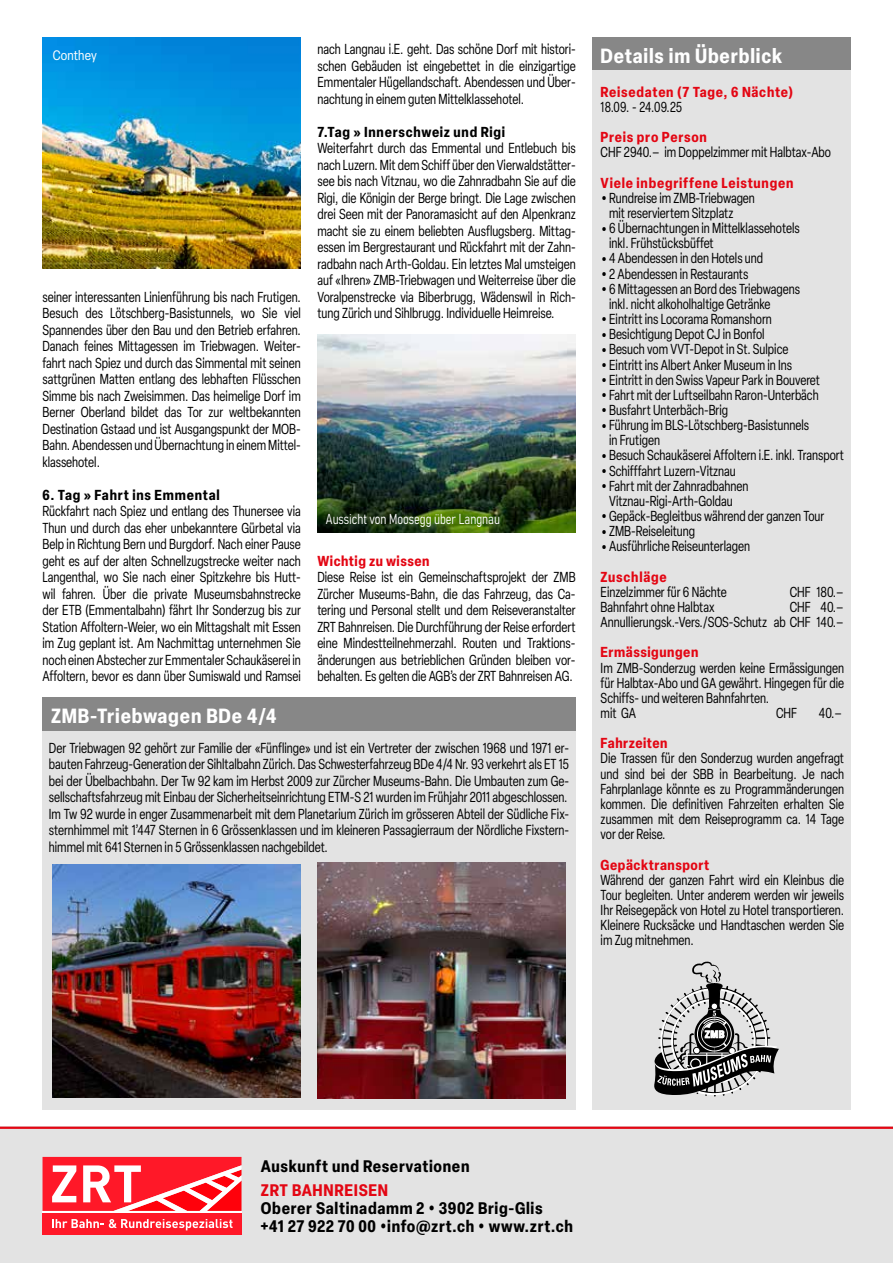
<style>
.page{position:relative;width:893px;height:1263px;background:#fff}
.page>*{position:absolute;margin:0;border:0;box-sizing:border-box;transform-origin:0 0}
.t1{font:700 condensed 20.25px "Elza";letter-spacing:.04em;color:#fff}
.t2{font:700 condensed 16.5px/18px "Elza";letter-spacing:.04em;color:#000}
.t3{font:700 condensed 16.5px "Elza";letter-spacing:.04em;color:#e30613}
.t4{font:condensed 14.25px/16.5px "Elza";color:#000;text-align:justify;scale:.9 1}
.t5{font:700 condensed 14.25px "Elza";letter-spacing:.045em;color:#e30613}
.t6{font:700 condensed 14.25px "Elza";letter-spacing:.05em;color:#000}
.t7{font:14.25px "Bahnschrift";color:#fff;scale:.87 1}
.t8{font:condensed 14.25px "Elza";color:#000;scale:.87 1}
.t9{font:condensed 13.5px "Elza";letter-spacing:.01em;color:#fff}
</style>
<div class="page">
<div style="left:592px;top:37px;width:258px;height:33px;background:#878787"></div>
<div style="left:0;top:1127px;width:893px;height:136px;background:#e3e3e3"></div>
<div style="left:43px;top:1212px;width:199px;height:23px;background:#ff1828"></div>
<hr style="left:43px;top:1211px;width:199px;height:1px;background:#fff">
<svg style="left:52px;top:1219px;width:181px;height:11px"></svg>
<svg style="left:43px;top:1157px;width:199px;height:54px;background:#fe505b"></svg>
<hr style="left:0;top:1126px;width:893px;height:3px;background:#e30613">
<div style="left:43px;top:730px;width:533px;height:380px;background:#e3e3e3"></div>
<div style="left:43px;top:697px;width:533px;height:33px;background:#878787"></div>
<div style="left:592px;top:70px;width:258px;height:1040px;background:#e3e3e3"></div>
<img style="left:317px;top:863px;width:248px;height:235px">
<svg style="left:654px;top:961px;width:125px;height:135px"></svg>
<img style="left:52px;top:864px;width:249px;height:233px">
<img style="left:317px;top:334px;width:259px;height:198px">
<img style="left:43px;top:37px;width:258px;height:231px">
<p class="t9" style="left:53px;top:47px;width:46px">Conthey</p>
<p class="t4" style="left:43px;top:288px;width:289px">seiner interessanten Linienführung bis nach Frutigen.<br>Besuch des Lötschberg-Basistunnels, wo Sie viel Spannendes über den Bau und den Betrieb erfahren.<br>Danach feines Mittagessen im Triebwagen. Weiter&shy;fahrt nach Spiez und durch das Simmental mit seinen sattgrünen Matten entlang des lebhaften Flüsschen Simme bis nach Zweisimmen. Das heimelige Dorf im Berner Oberland bildet das Tor zur weltbekannten Destination Gstaad und ist Ausgangspunkt der MOB-Bahn. Abendessen und Übernachtung in einem Mittel&shy;klassehotel.</p>
<p class="t6" style="left:43px;top:484px;width:179px">6. Tag » Fahrt ins Emmental</p>
<p class="t4" style="left:43px;top:502px;width:289px">Rückfahrt nach Spiez und entlang des Thunersee via Thun und durch das eher unbekanntere Gürbetal via Belp in Richtung Bern und Burgdorf. Nach einer Pause geht es auf der alten Schnellzugstrecke weiter nach Langenthal, wo Sie nach einer Spitzkehre bis Hutt&shy;wil fahren. Über die private Museumsbahnstrecke der ETB (Emmentalbahn) fährt Ihr Sonderzug bis zur Station Affoltern-Weier, wo ein Mittagshalt mit Essen im Zug geplant ist. Am Nachmittag unternehmen Sie noch einen Abstecher zur Emmentaler Schaukäserei in Affoltern, bevor es dann über Sumiswald und Ramsei</p>
<h1 class="t1" style="left:51px;top:701px;width:227px">ZMB-Triebwagen BDe 4/4</h1>
<p class="t4" style="left:317px;top:40px;width:289px">nach Langnau i.E. geht. Das schöne Dorf mit histori&shy;schen Gebäuden ist eingebettet in die einzigartige Emmentaler Hügellandschaft. Abendessen und Über&shy;nachtung in einem guten Mittelklassehotel.</p>
<p class="t6" style="left:317px;top:121px;width:189px">7.Tag » Innerschweiz und Rigi</p>
<p class="t4" style="left:317px;top:139px;width:289px">Weiterfahrt durch das Emmental und Entlebuch bis nach Luzern. Mit dem Schiff über den Vierwaldstätter&shy;see bis nach Vitznau, wo die Zahnradbahn Sie auf die Rigi, die Königin der Berge bringt. Die Lage zwischen drei Seen mit der Panoramasicht auf den Alpenkranz macht sie zu einem beliebten Ausflugsberg. Mittag&shy;essen im Bergrestaurant und Rückfahrt mit der Zahn&shy;radbahn nach Arth-Goldau. Ein letztes Mal umsteigen auf «Ihren» ZMB-Triebwagen und Weiterreise über die Voralpenstrecke via Biberbrugg, Wädenswil in Rich&shy;tung Zürich und Sihlbrugg. Individuelle Heimreise.</p>
<p class="t7" style="left:326px;top:508px;width:202px">Aussicht von Moosegg über Langnau</p>
<p class="t5" style="left:317px;top:550px;width:114px">Wichtig zu wissen</p>
<p class="t4" style="left:317px;top:568px;width:289px">Diese Reise ist ein Gemeinschaftsprojekt der ZMB Zürcher Museums-Bahn, die das Fahrzeug, das Ca&shy;tering und Personal stellt und dem Reiseveranstalter ZRT Bahnreisen. Die Durchführung der Reise erfordert eine Mindestteilnehmerzahl. Routen und Traktions&shy;änderungen aus betrieblichen Gründen bleiben vor&shy;behalten. Es gelten die AGB’s der ZRT Bahnreisen AG.</p>
<p class="t4" style="left:49px;top:739px;width:580px">Der Triebwagen 92 gehört zur Familie der «Fünflinge» und ist ein Vertreter der zwischen 1968 und 1971 er&shy;bauten Fahrzeug-Generation der Sihltalbahn Zürich. Das Schwesterfahrzeug BDe 4/4 Nr. 93 verkehrt als ET 15 bei der Übelbachbahn. Der Tw 92 kam im Herbst 2009 zur Zürcher Museums-Bahn. Die Umbauten zum Ge&shy;sellschaftsfahrzeug mit Einbau der Sicherheitseinrichtung ETM-S 21 wurden im Frühjahr 2011 abgeschlossen.<br>Im Tw 92 wurde in enger Zusammenarbeit mit dem Planetarium Zürich im grösseren Abteil der Südliche Fix&shy;sternhimmel mit 1’447 Sternen in 6 Grössenklassen und im kleineren Passagierraum der Nördliche Fixstern&shy;himmel mit 641 Sternen in 5 Grössenklassen nachgebildet.</p>
<h1 class="t1" style="left:601px;top:42px;width:183px">Details im Überblick</h1>
<p class="t5" style="left:601px;top:82px;width:194px">Reisedaten (7 Tage, 6 Nächte)</p>
<p class="t8" style="left:601px;top:98px;width:95px">18.09. - 24.09.25</p>
<p class="t5" style="left:601px;top:127px;width:108px">Preis pro Person</p>
<p class="t4" style="left:601px;top:144px;width:258px">CHF 2940.– im Doppelzimmer mit Halbtax-Abo</p>
<p class="t5" style="left:601px;top:173px;width:194px">Viele inbegriffene Leistungen</p>
<p class="t4" style="left:609px;top:190px;width:263px;line-height:15.1px;text-align:left">Rundreise im ZMB-Triebwagen<br>mit reserviertem Sitzplatz<br>6 Übernachtungen in Mittelklassehotels<br>inkl. Frühstücksbüffet<br>4 Abendessen in den Hotels und<br>2 Abendessen in Restaurants<br>6 Mittagessen an Bord des Triebwagens<br>inkl. nicht alkoholhaltige Getränke<br>Eintritt ins Locorama Romanshorn<br>Besichtigung Depot CJ in Bonfol<br>Besuch vom VVT-Depot in St. Sulpice<br>Eintritt ins Albert Anker Museum in Ins<br>Eintritt in den Swiss Vapeur Park in Bouveret Fahrt mit der Luftseilbahn Raron-Unterbäch Busfahrt Unterbäch-Brig<br>Führung im BLS-Lötschberg-Basistunnels<br>in Frutigen<br>Besuch Schaukäserei Affoltern i.E. inkl. Transport Schifffahrt Luzern-Vitznau<br>Fahrt mit der Zahnradbahnen Vitznau-Rigi-Arth-Goldau<br>Gepäck-Begleitbus während der ganzen Tour ZMB-Reiseleitung<br>Ausführliche Reiseunterlagen</p>
<p class="t5" style="left:601px;top:567px;width:68px">Zuschläge</p>
<p class="t4" style="left:601px;top:583px;width:142px">Einzelzimmer für 6 Nächte</p>
<p class="t4" style="left:790px;top:583px;width:61px">CHF 180.–</p>
<p class="t4" style="left:601px;top:598px;width:128px">Bahnfahrt ohne Halbtax</p>
<p class="t4" style="left:601px;top:599px;width:271px;line-height:15.1px;text-align:right">CHF 40.–<br>Annullierungsk.-Vers./SOS-Schutz ab CHF 140.–</p>
<p class="t5" style="left:601px;top:642px;width:99px">Ermässigungen</p>
<p class="t4" style="left:601px;top:660px;width:272px;line-height:15.1px;text-align:left">Im ZMB-Sonderzug werden keine Ermässigungen für Halbtax-Abo und GA gewährt. Hingegen für die Schiffs- und weiteren Bahnfahrten.<br>mit GA</p>
<p class="t4" style="left:776px;top:704px;width:25px">CHF</p>
<p class="t4" style="left:819px;top:704px;width:27px">40.–</p>
<p class="t5" style="left:601px;top:733px;width:68px">Fahrzeiten</p>
<p class="t4" style="left:601px;top:751px;width:272px;line-height:15.1px">Die Trassen für den Sonderzug wurden angefragt und sind bei der SBB in Bearbeitung. Je nach Fahrplanlage könnte es zu Programmänderungen kommen. Die definitiven Fahrzeiten erhalten Sie zusammen mit dem Reiseprogramm ca. 14 Tage vor der Reise.</p>
<p class="t5" style="left:601px;top:854px;width:110px">Gepäcktransport</p>
<p class="t4" style="left:601px;top:872px;width:272px;line-height:15.1px">Während der ganzen Fahrt wird ein Kleinbus die Tour begleiten. Unter anderem werden wir jeweils Ihr Reisegepäck von Hotel zu Hotel transportieren.<br>Kleinere Rucksäcke und Handtaschen werden Sie im Zug mitnehmen.</p>
<p class="t2" style="left:261px;top:1156px;width:210px">Auskunft und Reservationen</p>
<p class="t3" style="left:261px;top:1178px;width:129px">ZRT BAHNREISEN</p>
<p class="t2" style="left:261px;top:1198px;width:313px">Oberer Saltinadamm 2 3902 Brig-Glis<br>+41 27 922 70 00 info@zrt.ch www.zrt.ch</p>
</div>
